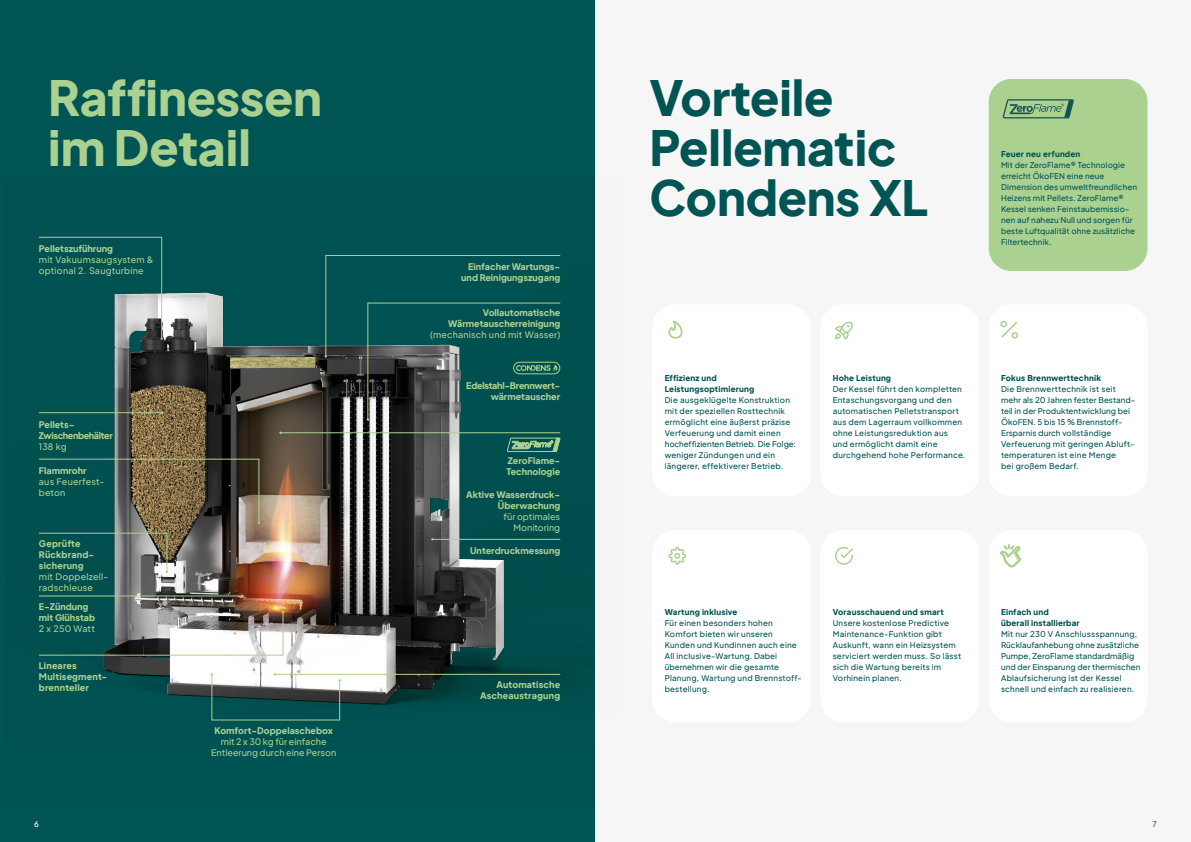
<style>
.page{position:relative;width:1191px;height:842px;background:#fff}
.page>*{position:absolute;margin:0;border:0;box-sizing:border-box;transform-origin:0 0}
.t1{font:800 48px/50px "Plus Jakarta Sans";letter-spacing:-.005em;color:#005454}
.t2{font:800 48px/50px "Plus Jakarta Sans";letter-spacing:-.005em;color:#abd190}
.t3{font:800 9px/11px "Plus Jakarta Sans";color:#abd190;text-align:right}
.t4{font:500 9px/11px "Plus Jakarta Sans";letter-spacing:.01em;color:#abd190}
.t5{font:800 9px/11px "Plus Jakarta Sans";letter-spacing:-.03em;color:#abd190;text-align:right}
.t6{font:800 9px/11px "Plus Jakarta Sans";letter-spacing:.02em;color:#abd190}
.t7{font:800 9px/11px "Plus Jakarta Sans";letter-spacing:-.04em;color:#abd190}
.t8{font:500 8px/11px "Plus Jakarta Sans";letter-spacing:.02em;color:#005454}
.t9{font:800 8px/11px "Plus Jakarta Sans";letter-spacing:.025em;color:#005454}
.t10{font:500 8px "Plus Jakarta Sans";color:#fff}
.t11{font:500 8px "Plus Jakarta Sans";color:#575756}
</style>
<div class="page">
<div style="left:0;top:0;width:595px;height:842px;background:#005454"></div>
<img style="left:38px;top:236px;width:554px;height:485px">
<div style="left:595px;top:0;width:596px;height:842px;background:#f6f6f6"></div>
<div style="left:652px;top:304px;width:159px;height:192px;background:#fff;border-radius:23px"></div>
<div style="left:652px;top:530px;width:159px;height:192px;background:#fff;border-radius:23px"></div>
<div style="left:820px;top:304px;width:159px;height:192px;background:#fff;border-radius:23px"></div>
<div style="left:820px;top:530px;width:159px;height:192px;background:#fff;border-radius:23px"></div>
<div style="left:988px;top:304px;width:159px;height:192px;background:#fff;border-radius:23px"></div>
<div style="left:988px;top:79px;width:159px;height:192px;background:#abd190;border-radius:23px"></div>
<div style="left:988px;top:530px;width:159px;height:192px;background:#fff;border-radius:23px"></div>
<svg style="left:38px;top:237px;width:125px;height:103px"></svg>
<svg style="left:38px;top:459px;width:222px;height:65px"></svg>
<svg style="left:38px;top:533px;width:130px;height:40px"></svg>
<svg style="left:38px;top:611px;width:246px;height:45px"></svg>
<hr style="left:39px;top:412px;width:123px;height:1px;background:#abd190">
<hr style="left:280px;top:432px;width:280px;height:1px;background:#abd190">
<hr style="left:432px;top:539px;width:128px;height:1px;background:#abd190">
<hr style="left:275px;top:674px;width:285px;height:1px;background:#abd190">
<hr style="left:39px;top:596px;width:204px;height:1px;background:#abd190">
<svg style="left:211px;top:673px;width:130px;height:47px"></svg>
<svg style="left:507px;top:437px;width:53px;height:15px"></svg>
<svg style="left:324px;top:255px;width:237px;height:166px"></svg>
<svg style="left:668px;top:320px;width:15px;height:19px"></svg>
<svg style="left:835px;top:321px;width:18px;height:19px"></svg>
<svg style="left:668px;top:547px;width:19px;height:18px"></svg>
<svg style="left:1000px;top:544px;width:20px;height:24px"></svg>
<svg style="left:1000px;top:320px;width:18px;height:19px"></svg>
<svg style="left:835px;top:546px;width:18px;height:19px"></svg>
<svg style="left:1002px;top:99px;width:71px;height:19px"></svg>
<h1 class="t2" style="left:48px;top:66px;width:275px">Raffinessen im Detail</h1>
<p class="t3" style="left:39px;top:242px;width:76px">Pelletszuführung</p>
<p class="t4" style="left:39px;top:253px;width:116px">mit Vakuumsaugsystem &amp; optional 2. Saugturbine</p>
<p class="t3" style="left:461px;top:260px;width:100px">Einfacher Wartungs&shy;und Reinigungszugang</p>
<p class="t3" style="left:448px;top:306px;width:113px">Vollautomatische<br>Wärmetauscherreinigung</p>
<p class="t4" style="left:430px;top:329px;width:132px">(mechanisch und mit Wasser)</p>
<p class="t7" style="left:39px;top:417px;width:75px">Pellets-<br>Zwischenbehälter</p>
<p class="t4" style="left:39px;top:440px;width:29px">138 kg</p>
<p class="t3" style="left:39px;top:463px;width:49px">Flammrohr</p>
<p class="t4" style="left:39px;top:475px;width:67px">aus Feuerfest&shy;beton</p>
<p class="t6" style="left:39px;top:536px;width:57px">Geprüfte<br>Rückbrand&shy;sicherung</p>
<p class="t4" style="left:39px;top:570px;width:71px">mit Doppelzell&shy;radschleuse</p>
<p class="t3" style="left:39px;top:600px;width:58px;text-align:left">E-Zündung mit Glühstab</p>
<p class="t4" style="left:39px;top:623px;width:58px">2 x 250 Watt</p>
<p class="t3" style="left:39px;top:659px;width:70px;text-align:left">Lineares<br>Multisegment&shy;brennteller</p>
<p class="t3" style="left:214px;top:724px;width:120px">Komfort-Doppelaschebox</p>
<p class="t4" style="left:211px;top:735px;width:127px;text-align:center">mit 2 x 30 kg für einfache<br>Entleerung durch eine Person</p>
<p class="t5" style="left:466px;top:378px;width:95px">Edelstahl-Brennwert&shy;wärmetauscher</p>
<p class="t3" style="left:506px;top:454px;width:55px;text-align:left">ZeroFlame-<br>Technologie</p>
<p class="t3" style="left:466px;top:487px;width:96px">Aktive Wasserdruck-<br>Überwachung</p>
<p class="t4" style="left:503px;top:510px;width:58px;text-align:right">für optimales<br>Monitoring</p>
<p class="t3" style="left:470px;top:543px;width:92px">Unterdruckmessung</p>
<p class="t3" style="left:480px;top:678px;width:82px">Automatische<br>Ascheaustragung</p>
<h1 class="t1" style="left:649px;top:66px;width:280px">Vorteile<br>Pellematic<br>Condens XL</h1>
<p class="t9" style="left:1001px;top:147px;width:81px">Feuer neu erfunden</p>
<p class="t8" style="left:1001px;top:159px;width:137px">Mit der ZeroFlame® Technologie erreicht ÖkoFEN eine neue<br>Dimension des umweltfreundlichen<br>Heizens mit Pellets. ZeroFlame®<br>Kessel senken Feinstaubemissio&shy;nen auf nahezu Null und sorgen für beste Luftqualität ohne zusätzliche<br>Filtertechnik.</p>
<p class="t9" style="left:664px;top:371px;width:91px">Effizienz und<br>Leistungsoptimierung</p>
<p class="t8" style="left:664px;top:394px;width:133px">Die ausgeklügelte Konstruktion mit der speziellen Rosttechnik ermöglicht eine äußerst präzise<br>Verfeuerung und damit einen hocheffizienten Betrieb. Die Folge: weniger Zündungen und ein längerer, effektiverer Betrieb.</p>
<p class="t9" style="left:832px;top:371px;width:60px">Hohe Leistung</p>
<p class="t8" style="left:832px;top:383px;width:134px">Der Kessel führt den kompletten<br>Entaschungsvorgang und den automatischen Pelletstransport aus dem Lagerraum vollkommen ohne Leistungsreduktion aus<br>und ermöglicht damit eine durchgehend hohe Performance.</p>
<p class="t9" style="left:1001px;top:371px;width:101px">Fokus Brennwerttechnik</p>
<p class="t8" style="left:1001px;top:383px;width:136px">Die Brennwerttechnik ist seit mehr als 20 Jahren fester Bestand&shy;teil in der Produktentwicklung bei<br>ÖkoFEN. 5 bis 15 % Brennstoff-<br>Ersparnis durch vollständige<br>Verfeuerung mit geringen Abluft&shy;temperaturen ist eine Menge<br>bei großem Bedarf.</p>
<p class="t9" style="left:664px;top:605px;width:74px">Wartung inklusive</p>
<p class="t8" style="left:664px;top:616px;width:138px">Für einen besonders hohen<br>Komfort bieten wir unseren<br>Kunden und Kundinnen auch eine<br>All inclusive-Wartung. Dabei übernehmen wir die gesamte<br>Planung, Wartung und Brennstoff&shy;bestellung.</p>
<p class="t9" style="left:832px;top:605px;width:112px">Vorausschauend und smart</p>
<p class="t8" style="left:832px;top:616px;width:130px">Unsere kostenlose Predictive<br>Maintenance-Funktion gibt<br>Auskunft, wann ein Heizsystem serviciert werden muss. So lässt sich die Wartung bereits im<br>Vorhinein planen.</p>
<p class="t9" style="left:1001px;top:605px;width:80px">Einfach und<br>überall installierbar</p>
<p class="t8" style="left:1001px;top:627px;width:141px">Mit nur 230 V Anschlussspannung, Rücklaufanhebung ohne zusätzliche Pumpe, ZeroFlame standardmäßig und der Einsparung der thermischen Ablaufsicherung ist der Kessel schnell und einfach zu realisieren.</p>
<p class="t10" style="left:34px;top:817px;width:6px">6</p>
<p class="t11" style="left:1152px;top:817px;width:6px">7</p>
</div>
